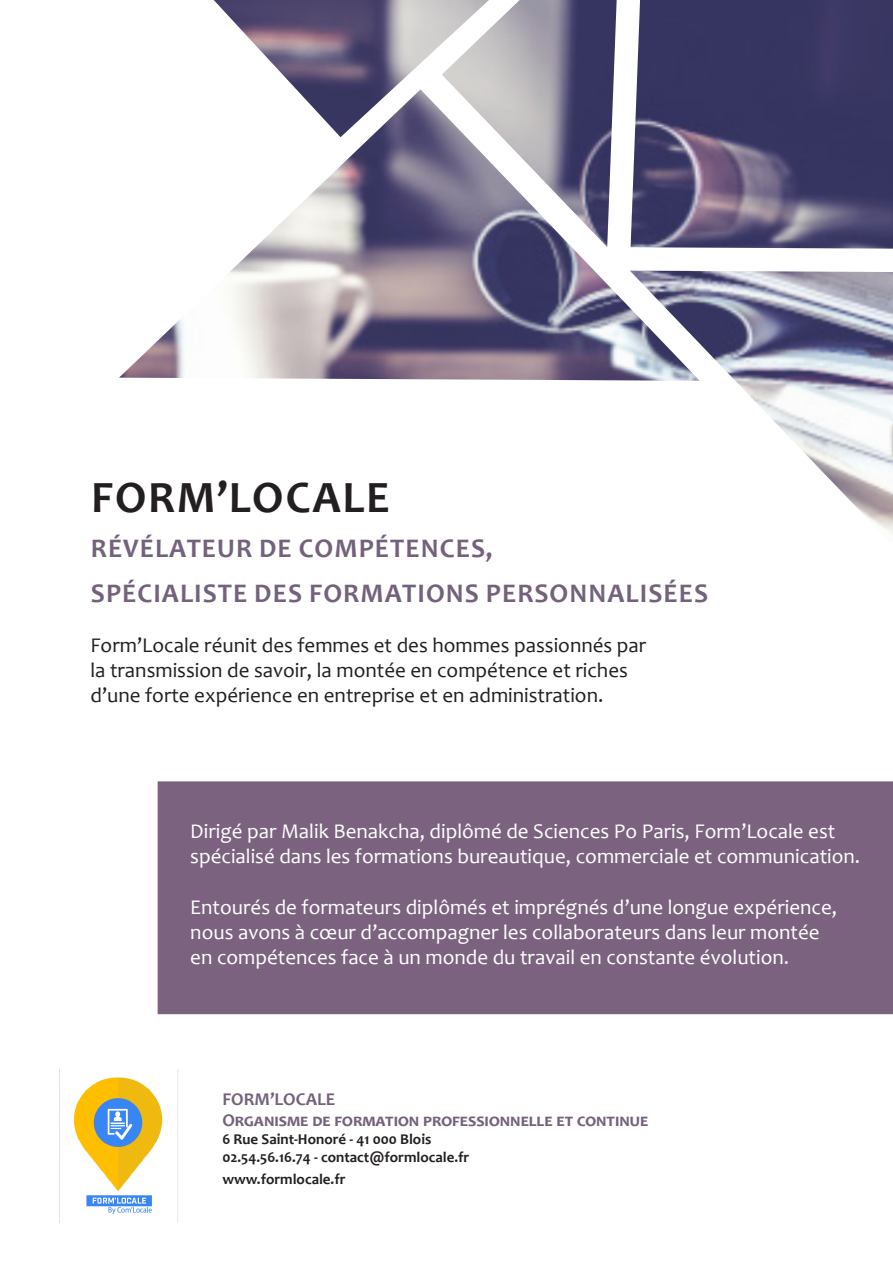
<style>
.page{position:relative;width:893px;height:1263px;background:#fff}
.page>*{position:absolute;margin:0;border:0;box-sizing:border-box;transform-origin:0 0}
.t1{font:700 45px "Candara";letter-spacing:.04em;color:#231f20}
.t2{font:700 27px "Candara";letter-spacing:.04em;color:#74627d}
.t3{font:21px "Candara";color:#fff}
.t4{font:21px/25.2px "Candara";color:#231f20}
.t5{font:700 18px "Candara";color:#74627d}
.t6{font:700 15px "Candara";color:#231f20}
</style>
<div class="page">
<img style="left:119px;top:0;width:774px;height:534px">
<div style="left:158px;top:781px;width:735px;height:233px;background:#7b627f"></div>
<img style="left:59px;top:1069px;width:119px;height:153px">
<p class="t1" style="left:91px;top:470px;width:300px">FORM’LOCALE</p>
<p class="t2" style="left:91px;top:532px;width:403px">RÉVÉLATEUR DE COMPÉTENCES,</p>
<p class="t2" style="left:91px;top:577px;width:619px">SPÉCIALISTE DES FORMATIONS PERSONNALISÉES</p>
<p class="t4" style="left:90px;top:632px;width:557px">Form’Locale réunit des femmes et des hommes passionnés par la transmission de savoir, la montée en compétence et riches d’une forte expérience en entreprise et en administration.</p>
<p class="t3" style="left:190px;top:818px;width:647px">Dirigé par Malik Benakcha, diplômé de Sciences Po Paris, Form’Locale est</p>
<p class="t3" style="left:190px;top:843px;width:671px">spécialisé dans les formations bureautique, commerciale et communication.</p>
<p class="t3" style="left:190px;top:894px;width:648px">Entourés de formateurs diplômés et imprégnés d’une longue expérience,</p>
<p class="t3" style="left:190px;top:919px;width:631px">nous avons à cœur d’accompagner les collaborateurs dans leur montée</p>
<p class="t3" style="left:190px;top:944px;width:600px">en compétences face à un monde du travail en constante évolution.</p>
<p class="t5" style="left:222px;top:1088px;width:115px">FORM’LOCALE</p>
<p class="t5" style="left:222px;top:1109px;width:427px">Organisme de formation professionnelle et continue</p>
<p class="t6" style="left:222px;top:1130px;width:211px">6 Rue Saint-Honoré - 41 000 Blois</p>
<p class="t6" style="left:222px;top:1148px;width:249px">02.54.56.16.74 - contact@formlocale.fr</p>
<p class="t6" style="left:222px;top:1170px;width:125px">www.formlocale.fr</p>
</div>
